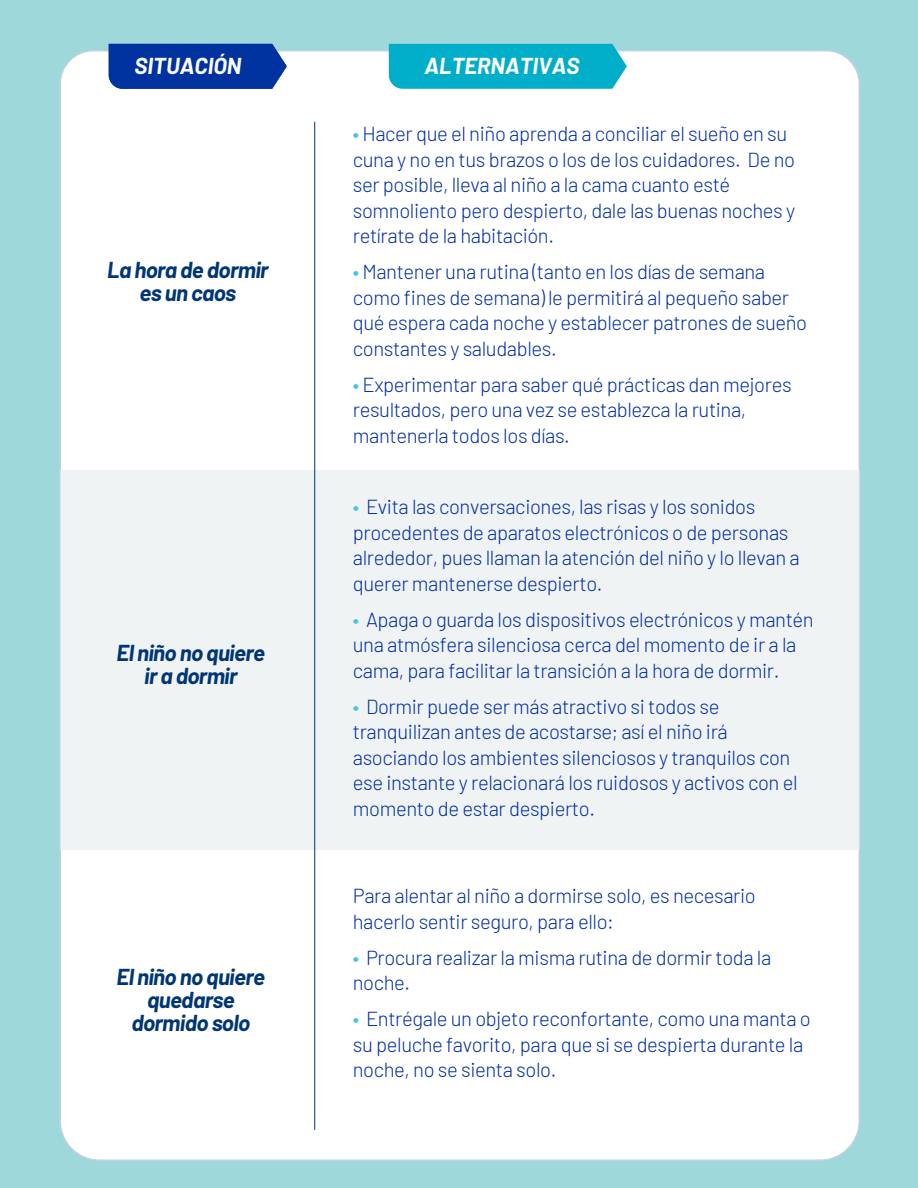
<style>
.page{position:relative;width:918px;height:1188px;background:#9fd8db}
.page>*{position:absolute;margin:0;border:0;box-sizing:border-box;transform-origin:0 0}
.t1{font:italic 700 22.5px/23px "Barlow";letter-spacing:-.03em;color:#003676;text-align:center}
.t2{font:italic 700 22.5px "Barlow";color:#fff}
.t3{font:300 20.25px/25.5px "Barlow";letter-spacing:-.02em;color:#002ea3}
.s1{font-weight:500;color:#47c3e2}
</style>
<div class="page">
<div style="left:59px;top:49px;width:801px;height:1112px;background:#fff"></div>
<div style="left:389px;top:44px;width:238px;height:45px;background:#00aec9"></div>
<div style="left:109px;top:44px;width:178px;height:45px;background:#0033a0"></div>
<div style="left:60px;top:471px;width:799px;height:379px;background:#f0f3f4"></div>
<hr style="left:314px;top:122px;width:1px;height:1008px;background:#003676">
<p class="t2" style="left:135px;top:49px;width:108px">SITUACIÓN</p>
<p class="t2" style="left:425px;top:49px;width:156px">ALTERNATIVAS</p>
<p class="t1" style="left:107px;top:257px;width:163px">La hora de dormir es un caos</p>
<p class="t1" style="left:117px;top:640px;width:150px">El niño no quiere ir a dormir</p>
<p class="t1" style="left:117px;top:964px;width:150px">El niño no quiere quedarse dormido solo</p>
<p class="t3" style="left:353px;top:120px;width:444px"><span class="s1">•</span> Hacer que el niño aprenda a conciliar el sueño en su cuna y no en tus brazos o los de los cuidadores. De no ser posible, lleva al niño a la cama cuanto esté somnoliento pero despierto, dale las buenas noches y retírate de la habitación.</p>
<p class="t3" style="left:353px;top:258px;width:456px"><span class="s1">•</span> Mantener una rutina (tanto en los días de semana como fines de semana) le permitirá al pequeño saber qué espera cada noche y establecer patrones de sueño constantes y saludables.</p>
<p class="t3" style="left:353px;top:370px;width:440px"><span class="s1">•</span> Experimentar para saber qué prácticas dan mejores resultados, pero una vez se establezca la rutina, mantenerla todos los días.</p>
<p class="t3" style="left:353px;top:493px;width:448px"><span class="s1">•</span> Evita las conversaciones, las risas y los sonidos procedentes de aparatos electrónicos o de personas alrededor, pues llaman la atención del niño y lo llevan a querer mantenerse despierto.</p>
<p class="t3" style="left:353px;top:605px;width:462px"><span class="s1">•</span> Apaga o guarda los dispositivos electrónicos y mantén una atmósfera silenciosa cerca del momento de ir a la cama, para facilitar la transición a la hora de dormir.</p>
<p class="t3" style="left:353px;top:692px;width:446px"><span class="s1">•</span> Dormir puede ser más atractivo si todos se tranquilizan antes de acostarse; así el niño irá asociando los ambientes silenciosos y tranquilos con ese instante y relacionará los ruidosos y activos con el momento de estar despierto.</p>
<p class="t3" style="left:353px;top:882px;width:404px">Para alentar al niño a dormirse solo, es necesario hacerlo sentir seguro, para ello:</p>
<p class="t3" style="left:353px;top:943px;width:420px"><span class="s1">•</span> Procura realizar la misma rutina de dormir toda la noche.</p>
<p class="t3" style="left:353px;top:1005px;width:460px"><span class="s1">•</span> Entrégale un objeto reconfortante, como una manta o su peluche favorito, para que si se despierta durante la noche, no se sienta solo.</p>
</div>
